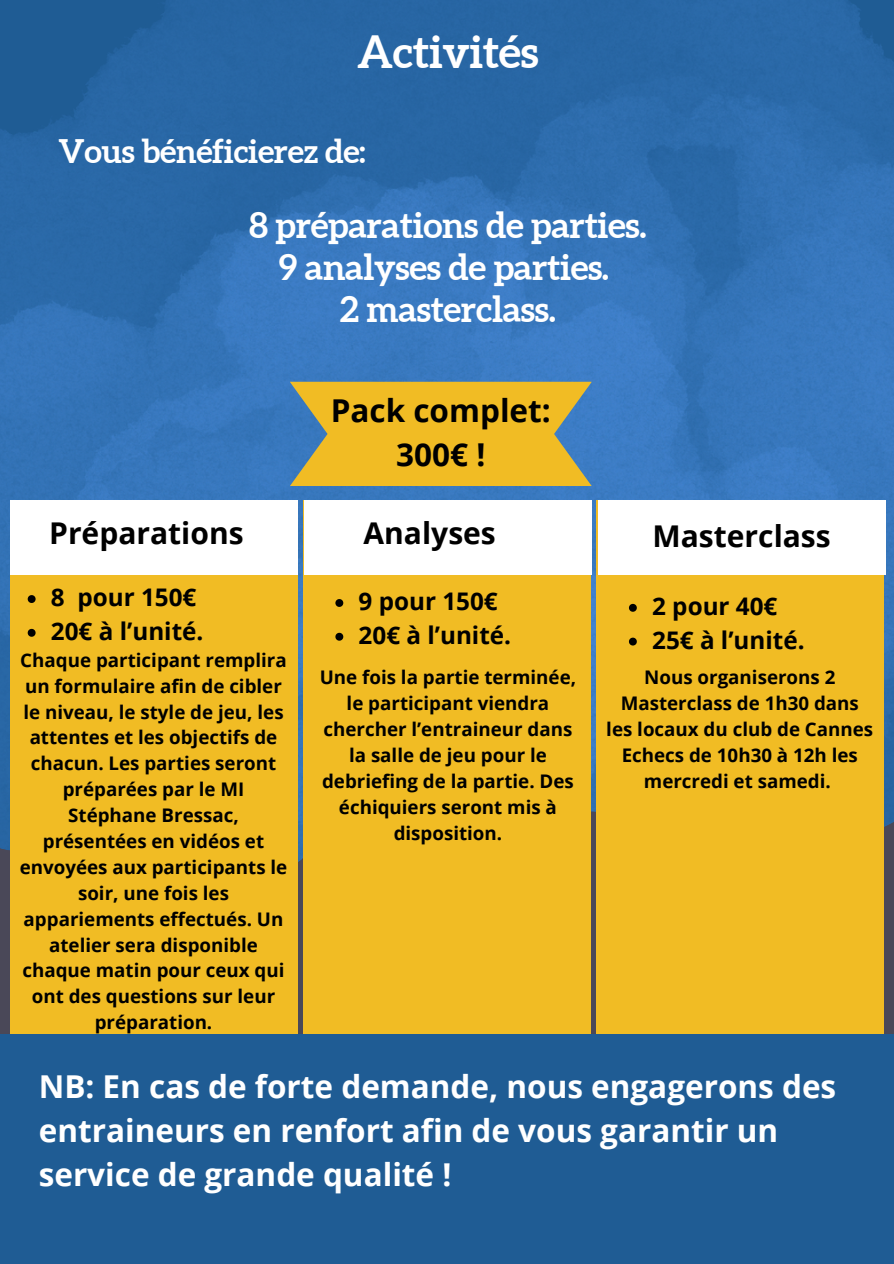
<style>
.page{position:relative;width:894px;height:1264px;background:#fff}
.page>*{position:absolute;margin:0;border:0;box-sizing:border-box;transform-origin:0 0}
.t1{font:700 44.55px "Aleo";letter-spacing:-.01em;color:#fff}
.t2{font:700 35.55px/41.7px "Aleo";letter-spacing:-.01em;color:#fff;text-align:center}
.t3{font:700 32.55px "Aleo";letter-spacing:-.01em;color:#fff}
.t4{font:700 31.5px/43.8px "Open Sans";color:#fff}
.t5{font:700 31.5px/43.8px "Open Sans";color:#000;text-align:center}
.t6{font:700 30px "Open Sans";color:#000}
.t7{font:700 24.3px "Open Sans";color:#000}
.t8{font:700 18.75px/25.8px "Open Sans";color:#000;text-align:center}
</style>
<div class="page">
<img style="left:0;top:0;width:893px;height:779px">
<svg style="left:0;top:779px;width:893px;height:145px;background:#4e5e70"></svg>
<div style="left:10px;top:500px;width:287px;height:554px;background:#f1bc24"></div>
<div style="left:303px;top:499px;width:287px;height:535px;background:#f1bc24"></div>
<div style="left:596px;top:500px;width:287px;height:534px;background:#f1bc24"></div>
<div style="left:10px;top:499px;width:287px;height:75px;background:#fff"></div>
<div style="left:304px;top:499px;width:287px;height:75px;background:#fff"></div>
<div style="left:597px;top:499px;width:288px;height:75px;background:#fff"></div>
<svg style="left:290px;top:382px;width:301px;height:104px;background:#dab337"></svg>
<div style="left:0;top:1034px;width:893px;height:229px;background:#1f5c94"></div>
<svg style="left:335px;top:599px;width:8px;height:8px"></svg>
<svg style="left:335px;top:632px;width:8px;height:8px"></svg>
<svg style="left:28px;top:595px;width:8px;height:8px"></svg>
<svg style="left:28px;top:629px;width:8px;height:7px"></svg>
<svg style="left:629px;top:604px;width:7px;height:7px"></svg>
<svg style="left:628px;top:637px;width:8px;height:8px"></svg>
<p class="t1" style="left:357px;top:26px;width:183px">Activités</p>
<p class="t3" style="left:58px;top:132px;width:309px">Vous bénéficierez de:</p>
<p class="t2" style="left:249px;top:204px;width:399px">8 préparations de parties.<br>9 analyses de parties.<br>2 masterclass.</p>
<h1 class="t5" style="left:330px;top:388px;width:222px">Pack complet:<br>300€ !</h1>
<p class="t6" style="left:49px;top:512px;width:196px">Préparations</p>
<p class="t6" style="left:652px;top:515px;width:180px">Masterclass</p>
<h2 class="t6" style="left:363px;top:512px;width:134px">Analyses</h2>
<h3 class="t7" style="left:51px;top:580px;width:147px">8 pour 150€</h3>
<p class="t7" style="left:51px;top:614px;width:154px">20€ à l’unité.</p>
<p class="t8" style="left:20px;top:646px;width:269px">Chaque participant remplira un formulaire afin de cibler le niveau, le style de jeu, les attentes et les objectifs de chacun. Les parties seront préparées par le MI<br>Stéphane Bressac, présentées en vidéos et envoyées aux participants le soir, une fois les appariements effectués. Un atelier sera disponible chaque matin pour ceux qui ont des questions sur leur préparation.</p>
<h2 class="t7" style="left:358px;top:584px;width:141px">9 pour 150€</h2>
<h3 class="t7" style="left:358px;top:618px;width:154px">20€ à l’unité.</h3>
<h3 class="t8" style="left:319px;top:664px;width:258px">Une fois la partie terminée, le participant viendra chercher l’entraineur dans la salle de jeu pour le debriefing de la partie. Des échiquiers seront mis à disposition.</h3>
<h3 class="t7" style="left:652px;top:589px;width:127px">2 pour 40€</h3>
<p class="t7" style="left:652px;top:623px;width:154px">25€ à l’unité.</p>
<p class="t8" style="left:606px;top:664px;width:268px">Nous organiserons 2<br>Masterclass de 1h30 dans les locaux du club de Cannes<br>Echecs de 10h30 à 12h les mercredi et samedi.</p>
<p class="t4" style="left:39px;top:1063px;width:798px">NB: En cas de forte demande, nous engagerons des entraineurs en renfort afin de vous garantir un service de grande qualité !</p>
</div>
